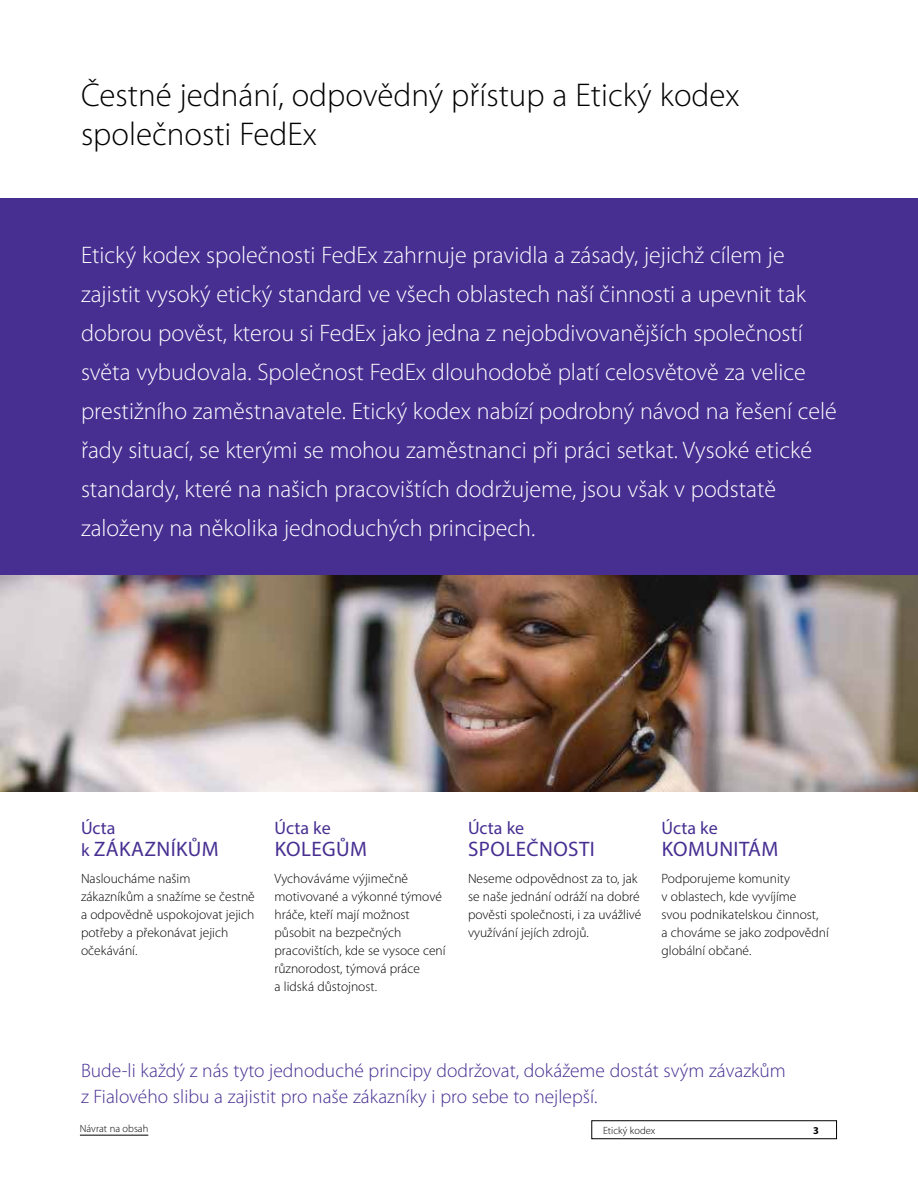
<style>
.page{position:relative;width:918px;height:1188px;background:#fff}
.page>*{position:absolute;margin:0;border:0;box-sizing:border-box;transform-origin:0 0}
.t1{font:300 33px/39.6px "Myriad Pro";color:#000}
.t2{font:300 24px/39px "Myriad Pro";color:#fff}
.t3{font:21px "Myriad Pro";letter-spacing:.02em;color:#472f92}
.t4{font:300 19.5px/25.5px "Myriad Pro";color:#472f92}
.t5{font:18px "Myriad Pro";color:#472f92}
.t6{font:300 13.5px/18px "Myriad Pro";color:#000}
.t7{font:300 10.5px "Myriad Pro";color:#000}
.t8{font:700 10.5px "Myriad Pro";color:#000}
.s1{font-size:18px}
</style>
<div class="page">
<div style="left:0;top:198px;width:918px;height:405px;background:#472f92"></div>
<img style="left:0;top:576px;width:918px;height:216px">
<hr style="left:80px;top:1135px;width:68px;height:1px;background:#000">
<div style="left:592px;top:1121px;width:245px;height:18px;border:1px solid #000"></div>
<h1 class="t1" style="left:81px;top:75px;width:660px">Čestné jednání, odpovědný přístup a Etický kodex společnosti FedEx</h1>
<p class="t2" style="left:81px;top:235px;width:757px">Etický kodex společnosti FedEx zahrnuje pravidla a zásady, jejichž cílem je zajistit vysoký etický standard ve všech oblastech naší činnosti a upevnit tak dobrou pověst, kterou si FedEx jako jedna z nejobdivovanějších společností světa vybudovala. Společnost FedEx dlouhodobě platí celosvětově za velice prestižního zaměstnavatele. Etický kodex nabízí podrobný návod na řešení celé řady situací, se kterými se mohou zaměstnanci při práci setkat. Vysoké etické standardy, které na našich pracovištích dodržujeme, jsou však v podstatě založeny na několika jednoduchých principech.</p>
<p class="t5" style="left:81px;top:816px;width:36px">Úcta</p>
<p class="t3" style="left:81px;top:836px;width:139px"><span class="s1">k</span> ZÁKAZNÍKŮM</p>
<p class="t6" style="left:81px;top:870px;width:175px">Nasloucháme našim zákazníkům a snažíme se čestně a odpovědně uspokojovat jejich potřeby a překonávat jejich očekávání.</p>
<p class="t5" style="left:274px;top:816px;width:58px">Úcta ke</p>
<p class="t3" style="left:275px;top:836px;width:94px">KOLEGŮM</p>
<p class="t6" style="left:274px;top:870px;width:173px">Vychováváme výjimečně motivované a výkonné týmové hráče, kteří mají možnost působit na bezpečných pracovištích, kde se vysoce cení různorodost, týmová práce<br>a lidská důstojnost.</p>
<p class="t5" style="left:468px;top:816px;width:58px">Úcta ke</p>
<p class="t3" style="left:468px;top:836px;width:128px">SPOLEČNOSTI</p>
<p class="t6" style="left:468px;top:870px;width:175px">Neseme odpovědnost za to, jak se naše jednání odráží na dobré pověsti společnosti, i za uvážlivé využívání jejích zdrojů.</p>
<p class="t5" style="left:662px;top:816px;width:58px">Úcta ke</p>
<p class="t3" style="left:662px;top:836px;width:118px">KOMUNITÁM</p>
<p class="t6" style="left:662px;top:870px;width:169px">Podporujeme komunity<br>v oblastech, kde vyvíjíme<br>svou podnikatelskou činnost,<br>a chováme se jako zodpovědní globální občané.</p>
<p class="t4" style="left:81px;top:1058px;width:706px">Bude-li každý z nás tyto jednoduché principy dodržovat, dokážeme dostát svým závazkům z Fialového slibu a zajistit pro naše zákazníky i pro sebe to nejlepší.</p>
<p class="t7" style="left:80px;top:1122px;width:70px">Návrat na obsah</p>
<p class="t7" style="left:603px;top:1124px;width:54px">Etický kodex</p>
<p class="t8" style="left:813px;top:1123px;width:7px">3</p>
</div>
